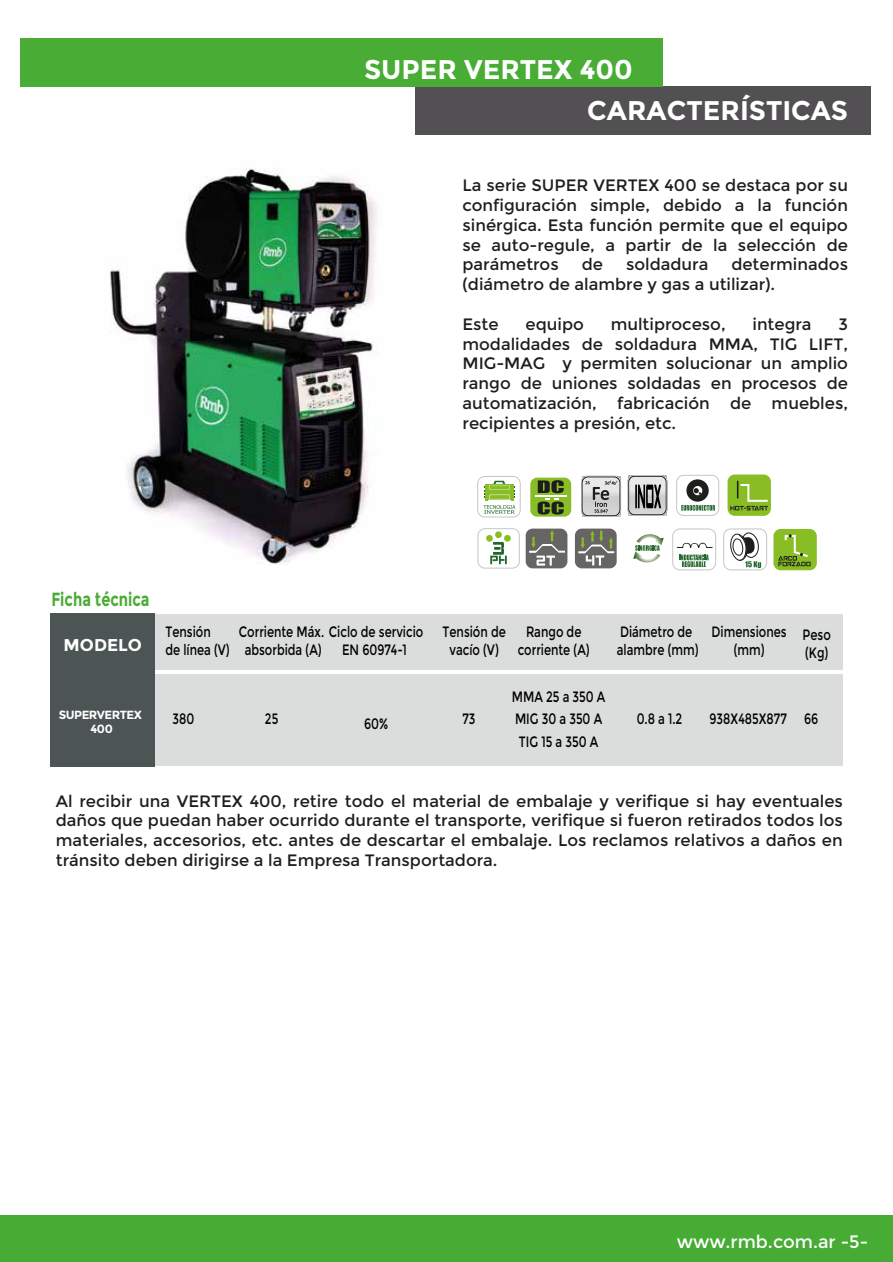
<style>
.page{position:relative;width:893px;height:1262px;background:#fff}
.page>*{position:absolute;margin:0;border:0;box-sizing:border-box;transform-origin:0 0}
.t1{font:700 27px "Montserrat";color:#fff}
.t2{font:700 19.05px "Montserrat";color:#48ac35;scale:.77 1}
.t3{font:18px "Montserrat";color:#fff}
.t4{font:700 17.1px "Montserrat";color:#fff}
.t5{font:16.5px/19.8px "Montserrat";color:#1e1e1c;text-align:justify}
.t6{font:15px/18px "Montserrat";color:#010101;scale:.77 1}
.t7{font:700 11.85px/14.1px "Montserrat";letter-spacing:-.04em;color:#fff;text-align:center}
</style>
<div class="page">
<div style="left:1px;top:1215px;width:892px;height:47px;background:#46ac34"></div>
<div style="left:415px;top:87px;width:455px;height:48px;background:#525052"></div>
<div style="left:21px;top:39px;width:642px;height:48px;background:#48ac35"></div>
<div style="left:50px;top:614px;width:793px;height:55px;background:#dbdcdc"></div>
<div style="left:94px;top:674px;width:749px;height:92px;background:#dbdcdc"></div>
<div style="left:50px;top:613px;width:105px;height:153px;background:#4c5554"></div>
<div style="left:530px;top:477px;width:41px;height:39px;background:#89bd27;border-radius:7px"></div>
<hr style="left:535px;top:495px;width:32px;height:2px;background:#fff">
<svg style="left:538px;top:480px;width:26px;height:34px"></svg>
<div style="left:477px;top:476px;width:44px;height:41px;border:1px solid #c6c6c6;border-radius:7px"></div>
<hr style="left:485px;top:484px;width:3px;height:17px;background:#89bd27">
<hr style="left:511px;top:484px;width:3px;height:17px;background:#89bd27">
<svg style="left:488px;top:499px;width:23px;height:1px"></svg>
<svg style="left:484px;top:481px;width:31px;height:18px"></svg>
<svg style="left:483px;top:505px;width:32px;height:9px"></svg>
<svg style="left:581px;top:475px;width:87px;height:42px;background:#b1b1b1"></svg>
<div style="left:526px;top:528px;width:41px;height:40px;background:#666564;border-radius:7px"></div>
<svg style="left:529px;top:530px;width:36px;height:35px"></svg>
<div style="left:575px;top:528px;width:42px;height:40px;background:#666564;border-radius:7px"></div>
<svg style="left:578px;top:530px;width:36px;height:35px"></svg>
<div style="left:672px;top:528px;width:44px;height:42px;border:1px solid #c6c6c6;border-radius:7px"></div>
<svg style="left:679px;top:554px;width:30px;height:13px"></svg>
<svg style="left:677px;top:543px;width:35px;height:5px"></svg>
<svg style="left:633px;top:534px;width:31px;height:29px"></svg>
<div style="left:478px;top:528px;width:42px;height:40px;border:1px solid #c6c6c6;border-radius:7px"></div>
<svg style="left:490px;top:542px;width:17px;height:22px"></svg>
<div style="left:495px;top:531px;width:7px;height:7px;background:#89bd24;border-radius:50%"></div>
<div style="left:486px;top:535px;width:7px;height:6px;background:#89bd24;border-radius:50%"></div>
<div style="left:504px;top:535px;width:7px;height:6px;background:#89bd24;border-radius:50%"></div>
<div style="left:723px;top:528px;width:44px;height:42px;border:1px solid #c6c6c6;border-radius:7px"></div>
<svg style="left:730px;top:532px;width:31px;height:36px"></svg>
<div style="left:728px;top:474px;width:43px;height:42px;background:#89bd24;border-radius:7px"></div>
<svg style="left:730px;top:481px;width:38px;height:29px"></svg>
<div style="left:773px;top:529px;width:44px;height:41px;background:#89bd24;border-radius:7px"></div>
<svg style="left:778px;top:534px;width:33px;height:32px"></svg>
<div style="left:676px;top:475px;width:43px;height:41px;border:1px solid #c6c6c6;border-radius:7px"></div>
<svg style="left:681px;top:505px;width:34px;height:6px"></svg>
<svg style="left:686px;top:479px;width:23px;height:22px"></svg>
<div style="left:688px;top:481px;width:19px;height:19px;border:3px solid #1e1e1c;border-radius:50%"></div>
<div style="left:690px;top:483px;width:15px;height:15px;border:3px solid #1e1e1c;border-radius:50%"></div>
<svg style="left:694px;top:488px;width:7px;height:6px"></svg>
<img style="left:110px;top:168px;width:268px;height:397px">
<h1 class="t1" style="left:364px;top:53px;width:270px">SUPER VERTEX 400</h1>
<h1 class="t1" style="left:587px;top:94px;width:262px">CARACTERÍSTICAS</h1>
<p class="t5" style="left:462px;top:175px;width:387px">La serie SUPER VERTEX 400 se destaca por su configuración simple, debido a la función sinérgica. Esta función permite que el equipo se auto-regule, a partir de la selección de parámetros</p>
<p class="t5" style="left:462px;top:255px;width:387px;text-indent:269px">determinados (diámetro de alambre y gas a utilizar).</p>
<p class="t5" style="left:462px;top:314px;width:38px">Este</p>
<p class="t5" style="left:526px;top:314px;width:60px">equipo</p>
<p class="t5" style="left:611px;top:314px;width:117px">multiproceso,</p>
<p class="t5" style="left:752px;top:314px;width:61px">integra</p>
<p class="t5" style="left:582px;top:255px;width:23px">de</p>
<p class="t5" style="left:626px;top:255px;width:84px">soldadura</p>
<p class="t5" style="left:462px;top:314px;width:387px;text-indent:376px">3 modalidades de soldadura MMA, TIG LIFT, MIG-MAG y permiten solucionar un amplio rango de uniones soldadas en procesos de automatización, fabricación de muebles, recipientes a presión, etc.</p>
<p class="t2" style="left:51px;top:587px;width:129px">Ficha técnica</p>
<p class="t4" style="left:64px;top:635px;width:80px">MODELO</p>
<p class="t7" style="left:59px;top:708px;width:85px">SUPERVERTEX<br>400</p>
<p class="t6" style="left:518px;top:623px;width:95px;text-align:center">Rango de corriente (A)</p>
<p class="t6" style="left:617px;top:623px;width:108px">Diámetro de alambre (mm)</p>
<p class="t6" style="left:512px;top:685px;width:123px;line-height:22.6px">MMA 25 a 350 A<br>MIG 30 a 350 A<br>TIG 15 a 350 A</p>
<p class="t6" style="left:712px;top:623px;width:99px;text-align:center">Dimensiones (mm)</p>
<p class="t6" style="left:803px;top:625px;width:38px">Peso (Kg)</p>
<p class="t6" style="left:245px;top:623px;width:233px;text-indent:-6px">Corriente Máx. Ciclo de servicio absorbida (A)</p>
<p class="t6" style="left:442px;top:623px;width:84px;text-align:center">Tensión de vacío (V)</p>
<p class="t6" style="left:165px;top:623px;width:85px">Tensión<br>de línea (V)</p>
<p class="t6" style="left:342px;top:641px;width:86px">EN 60974-1</p>
<p class="t6" style="left:173px;top:710px;width:30px">380</p>
<p class="t6" style="left:265px;top:710px;width:19px">25</p>
<p class="t6" style="left:637px;top:710px;width:61px">0.8 a 1.2</p>
<p class="t6" style="left:710px;top:710px;width:102px">938X485X877</p>
<p class="t6" style="left:804px;top:710px;width:20px">66</p>
<p class="t6" style="left:364px;top:714px;width:33px">60%</p>
<p class="t6" style="left:462px;top:710px;width:19px">73</p>
<p class="t5" style="left:56px;top:791px;width:789px">Al recibir una VERTEX 400, retire todo el material de embalaje y verifique si hay eventuales daños que puedan haber ocurrido durante el transporte, verifique si fueron retirados todos los materiales, accesorios, etc. antes de descartar el embalaje. Los reclamos relativos a daños en tránsito deben dirigirse a la Empresa Transportadora.</p>
<p class="t3" style="left:677px;top:1230px;width:193px">www.rmb.com.ar -5-</p>
<p class="t3" style="left:849px;top:1230px;width:12px">2</p>
</div>
